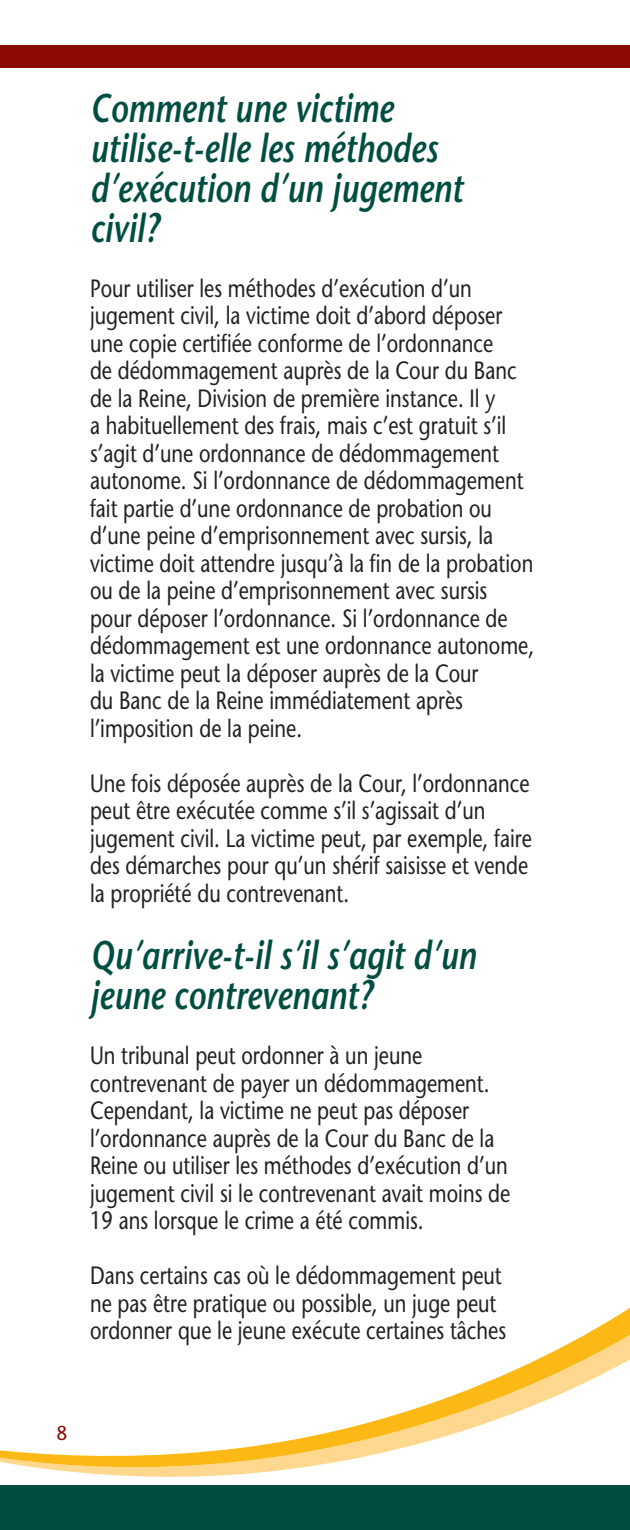
<style>
.page{position:relative;width:630px;height:1530px;background:#fff}
.page>*{position:absolute;margin:0;border:0;box-sizing:border-box;transform-origin:0 0}
.Inside_Head_1{font:italic 600 40px/40px "Stone Sans";color:#004d42;scale:.8 1}
.Body_Text{font:25px/27.5px "Stone Sans";color:#231f20;scale:.8 1}
.t1{font:20px "Stone Sans";color:#8b0a02;scale:.95 1}
</style>
<div class="page">
<div style="left:0;top:45px;width:630px;height:23px;background:#8b0a02"></div>
<svg style="left:0;top:1308px;width:629px;height:169px"></svg>
<div style="left:0;top:1485px;width:630px;height:45px;background:#004d42"></div>
<svg style="left:629px;top:1307px;width:1px;height:53px"></svg>
<p class="Inside_Head_1" style="left:90px;top:87px;width:381px">Comment une victime</p>
<p class="Inside_Head_1" style="left:90px;top:127px;width:468px">utilise-t-elle les méthodes d’exécution d’un jugement civil?</p>
<p class="Body_Text" style="left:90px;top:274px;width:557px">Pour utiliser les méthodes d’exécution d’un jugement civil, la victime doit d’abord déposer une copie certifiée conforme de l’ordonnance<br>de dédommagement auprès de la Cour du Banc de la Reine, Division de première instance. Il y<br>a habituellement des frais, mais c’est gratuit s’il s’agit d’une ordonnance de dédommagement autonome. Si l’ordonnance de dédommagement fait partie d’une ordonnance de probation ou d’une peine d’emprisonnement avec sursis, la victime doit attendre jusqu’à la fin de la probation ou de la peine d’emprisonnement avec sursis pour déposer l’ordonnance. Si l’ordonnance de dédommagement est une ordonnance autonome, la victime peut la déposer auprès de la Cour<br>du Banc de la Reine immédiatement après l’imposition de la peine.</p>
<p class="Body_Text" style="left:90px;top:769px;width:554px">Une fois déposée auprès de la Cour, l’ordonnance peut être exécutée comme s’il s’agissait d’un jugement civil. La victime peut, par exemple, faire des démarches pour qu’un shérif saisisse et vende la propriété du contrevenant.</p>
<p class="Inside_Head_1" style="left:90px;top:935px;width:484px">Qu’arrive-t-il s’il s’agit d’un jeune contrevenant?</p>
<p class="Body_Text" style="left:90px;top:1042px;width:527px">Un tribunal peut ordonner à un jeune contrevenant de payer un dédommagement.<br>Cependant, la victime ne peut pas déposer l’ordonnance auprès de la Cour du Banc de la Reine ou utiliser les méthodes d’exécution d’un jugement civil si le contrevenant avait moins de 19 ans lorsque le crime a été commis.</p>
<p class="Body_Text" style="left:90px;top:1262px;width:522px">Dans certains cas où le dédommagement peut ne pas être pratique ou possible, un juge peut ordonner que le jeune exécute certaines tâches</p>
<p class="t1" style="left:57px;top:1420px;width:13px">8</p>
</div>
